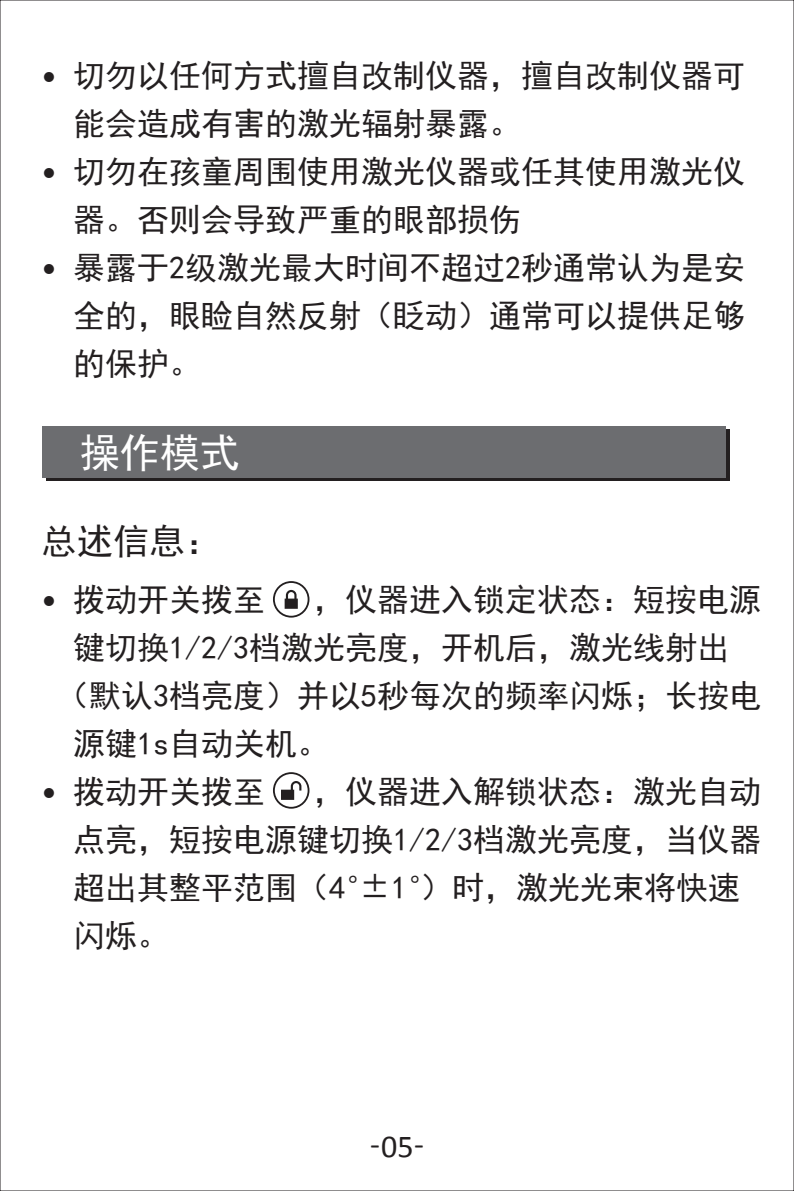
<style>
.page{position:relative;width:794px;height:1191px;background:#fff}
.page>*{position:absolute;margin:0;border:0;box-sizing:border-box;transform-origin:0 0}
.t1{font:39.9px "Sim Hei";color:#fff}
.t2{font:36.05px "Sim Hei";color:#231f20}
.t3{font:31.85px/47.9px "Sim Hei";color:#231f20}
.t4{font:31.85px "Calibri";color:#231f20}
.s1{font-family:"Calibri"}
</style>
<div class="page">
<svg style="left:46px;top:429px;width:683px;height:52px;background:#353233"></svg>
<div style="left:43px;top:426px;width:682px;height:51px;background:#6c6d70"></div>
<svg style="left:273px;top:581px;width:36px;height:36px"></svg>
<svg style="left:273px;top:772px;width:36px;height:36px"></svg>
<p class="t3" style="left:73px;top:51px;width:673px;text-indent:-32px"><span class="s1">•</span> 切勿以任何方式擅自改制仪器，擅自改制仪器可能会造成有害的激光辐射暴露。</p>
<p class="t3" style="left:73px;top:147px;width:673px;text-indent:-32px"><span class="s1">•</span> 切勿在孩童周围使用激光仪器或任其使用激光仪器。否则会导致严重的眼部损伤</p>
<p class="t3" style="left:73px;top:243px;width:673px;text-align:justify;text-indent:-32px"><span class="s1">•</span> 暴露于2级激光最大时间不超过2秒通常认为是安全的，眼睑自然反射（眨动）通常可以提供足够的保护。</p>
<p class="t1" style="left:80px;top:433px;width:162px">操作模式</p>
<p class="t2" style="left:41px;top:523px;width:181px">总述信息：</p>
<p class="t3" style="left:41px;top:576px;width:225px"><span class="s1">•</span> 拨动开关拨至</p>
<p class="t3" style="left:313px;top:576px;width:449px">，仪器进入锁定状态：短按电源</p>
<p class="t3" style="left:73px;top:624px;width:657px">键切换1/2/3档激光亮度，开机后，激光线射出</p>
<p class="t3" style="left:57px;top:672px;width:705px">（默认3档亮度）并以5秒每次的频率闪烁；长按电</p>
<p class="t3" style="left:73px;top:720px;width:257px">源键1s自动关机。</p>
<p class="t3" style="left:41px;top:768px;width:225px"><span class="s1">•</span> 拨动开关拨至</p>
<p class="t3" style="left:73px;top:768px;width:689px;text-indent:240px">，仪器进入解锁状态：激光自动点亮，短按电源键切换1/2/3档激光亮度，当仪器超出其整平范围（4°±1°）时，激光光束将快速闪烁。</p>
<p class="t4" style="left:370px;top:1126px;width:55px">-05-</p>
</div>
